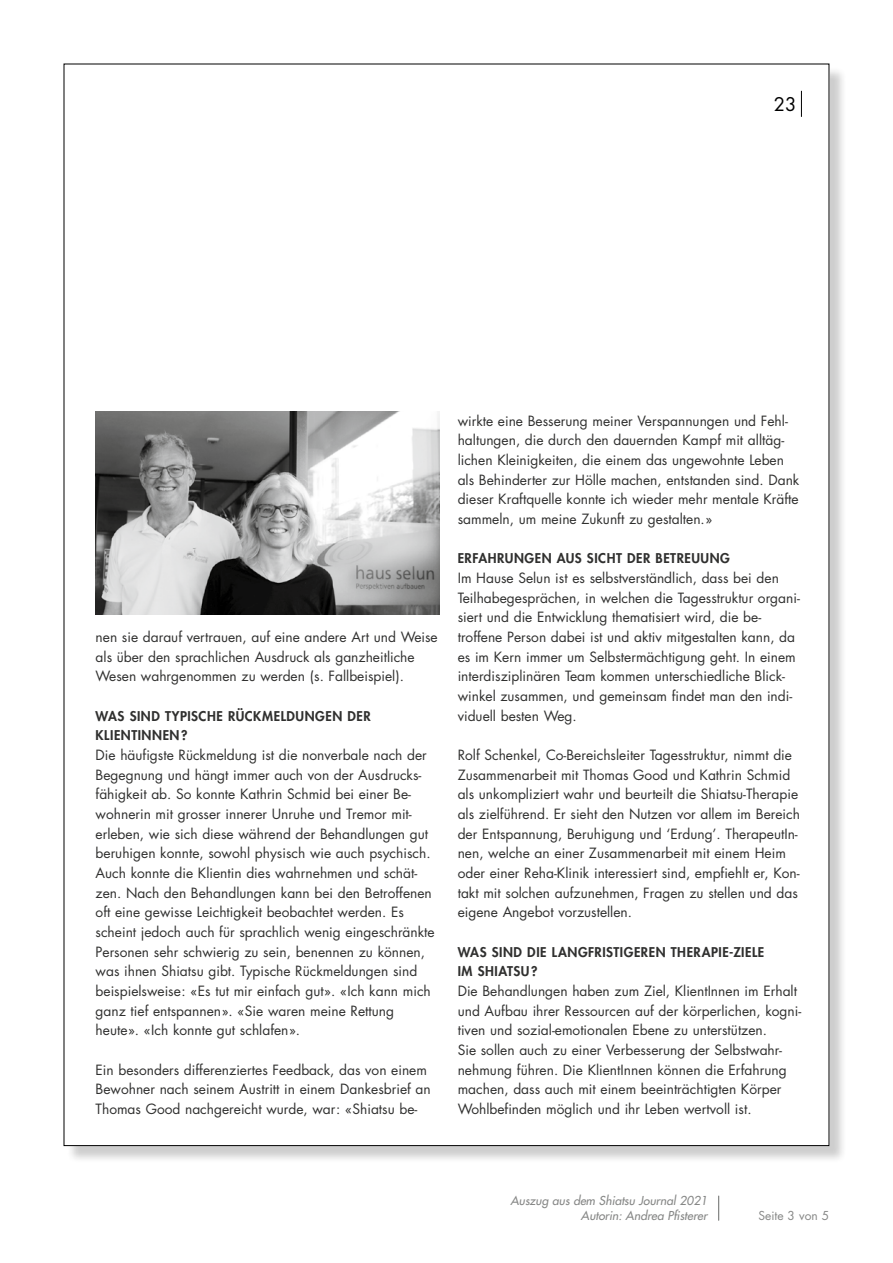
<style>
.page{position:relative;width:893px;height:1263px;background:#fff}
.page>*{position:absolute;margin:0;border:0;box-sizing:border-box;transform-origin:0 0}
.t1{font:18.3px "Futura Std";color:#000}
.t2{font:13.8px/19.6px "Futura Std";color:#30302f}
.t3{font:800 13.05px/19.6px "Futura Std";letter-spacing:.04em;color:#30302f}
.t4{font:italic 500 12px/15px "Futura Std";color:#868786;text-align:right}
.t5{font:12px "Futura Std";color:#868786}
</style>
<div class="page">
<svg style="left:718px;top:1196px;width:1px;height:24px"></svg>
<div style="left:66px;top:66px;width:781px;height:1097px;background:#000;opacity:.2"></div>
<div style="left:64px;top:64px;width:765px;height:1081px;background:#fff"></div>
<svg style="left:801px;top:91px;width:1px;height:26px"></svg>
<img style="left:96px;top:411px;width:343px;height:204px">
<h1 class="t1" style="left:774px;top:93px;width:24px">23</h1>
<p class="t2" style="left:96px;top:627px;width:344px">nen sie darauf vertrauen, auf eine andere Art und Weise als über den sprachlichen Ausdruck als ganzheitliche<br>Wesen wahrgenommen zu werden (s. Fallbeispiel).</p>
<p class="t3" style="left:96px;top:706px;width:277px">WAS SIND TYPISCHE RÜCKMELDUNGEN DER<br>KLIENTINNEN?</p>
<p class="t2" style="left:96px;top:745px;width:341px">Die häufigste Rückmeldung ist die nonverbale nach der Begegnung und hängt immer auch von der Ausdrucks&shy;fähigkeit ab. So konnte Kathrin Schmid bei einer Be&shy;wohnerin mit grosser innerer Unruhe und Tremor mit&shy;erleben, wie sich diese während der Behandlungen gut beruhigen konnte, sowohl physisch wie auch psychisch.<br>Auch konnte die Klientin dies wahrnehmen und schät&shy;zen. Nach den Behandlungen kann bei den Betroffenen oft eine gewisse Leichtigkeit beobachtet werden. Es scheint jedoch auch für sprachlich wenig eingeschränkte Personen sehr schwierig zu sein, benennen zu können, was ihnen Shiatsu gibt. Typische Rückmeldungen sind beispielsweise: «Es tut mir einfach gut». «Ich kann mich ganz tief entspannen». «Sie waren meine Rettung heute». «Ich konnte gut schlafen».</p>
<p class="t2" style="left:96px;top:1060px;width:337px">Ein besonders differenziertes Feedback, das von einem<br>Bewohner nach seinem Austritt in einem Dankesbrief an<br>Thomas Good nachgereicht wurde, war: «Shiatsu be-</p>
<p class="t2" style="left:458px;top:411px;width:343px">wirkte eine Besserung meiner Verspannungen und Fehl&shy;haltungen, die durch den dauernden Kampf mit alltäg&shy;lichen Kleinigkeiten, die einem das ungewohnte Leben als Behinderter zur Hölle machen, entstanden sind. Dank dieser Kraftquelle konnte ich wieder mehr mentale Kräfte sammeln, um meine Zukunft zu gestalten.»</p>
<p class="t3" style="left:458px;top:549px;width:274px">ERFAHRUNGEN AUS SICHT DER BETREUUNG</p>
<p class="t2" style="left:458px;top:568px;width:344px">Im Hause Selun ist es selbstverständlich, dass bei den Teilhabegesprächen, in welchen die Tagesstruktur organi&shy;siert und die Entwicklung thematisiert wird, die be&shy;troffene Person dabei ist und aktiv mitgestalten kann, da es im Kern immer um Selbstermächtigung geht. In einem interdisziplinären Team kommen unterschiedliche Blick&shy;winkel zusammen, und gemeinsam findet man den indi&shy;viduell besten Weg.</p>
<p class="t2" style="left:458px;top:745px;width:344px">Rolf Schenkel, Co-Bereichsleiter Tagesstruktur, nimmt die Zusammenarbeit mit Thomas Good und Kathrin Schmid als unkompliziert wahr und beurteilt die Shiatsu-Therapie als zielführend. Er sieht den Nutzen vor allem im Bereich der Entspannung, Beruhigung und ‘Erdung’. TherapeutIn&shy;nen, welche an einer Zusammenarbeit mit einem Heim oder einer Reha-Klinik interessiert sind, empfiehlt er, Kon&shy;takt mit solchen aufzunehmen, Fragen zu stellen und das eigene Angebot vorzustellen.</p>
<p class="t3" style="left:458px;top:942px;width:308px">WAS SIND DIE LANGFRISTIGEREN THERAPIE-ZIELE<br>IM SHIATSU?</p>
<p class="t2" style="left:458px;top:981px;width:345px">Die Behandlungen haben zum Ziel, KlientInnen im Erhalt und Aufbau ihrer Ressourcen auf der körperlichen, kogni&shy;tiven und sozial-emotionalen Ebene zu unterstützen.<br>Sie sollen auch zu einer Verbesserung der Selbstwahr&shy;nehmung führen. Die KlientInnen können die Erfahrung machen, dass auch mit einem beeinträchtigten Körper Wohlbefinden möglich und ihr Leben wertvoll ist.</p>
<p class="t4" style="left:510px;top:1194px;width:198px">Auszug aus dem Shiatsu Journal 2021<br>Autorin: Andrea Pfisterer</p>
<p class="t5" style="left:758px;top:1208px;width:72px">Seite 3 von 5</p>
</div>
